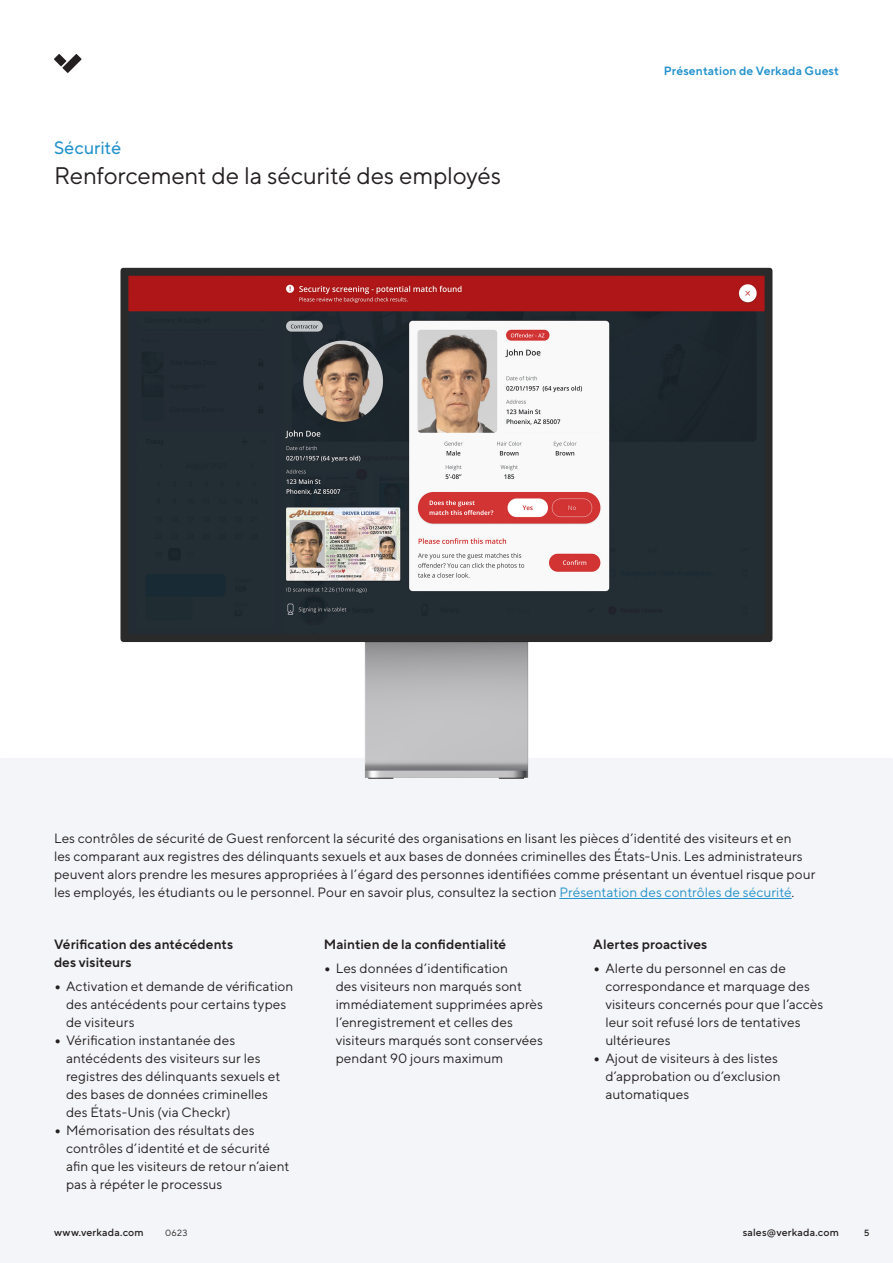
<style>
.page{position:relative;width:893px;height:1263px;background:#fff}
.page>*{position:absolute;margin:0;border:0;box-sizing:border-box;transform-origin:0 0}
.Level_1-Headlines-Ti{font:24px "TT Norms Pro";letter-spacing:-.005em;color:#231f20}
.Level_2-Subtitles-Se{font:18px "TT Norms Pro";letter-spacing:-.005em;color:#2292cc}
.Level_4-_Body_Paragr{font:13.5px/18px "TT Norms Pro";letter-spacing:.01em;color:#231f20}
.Bullet_Title_Bold{font:600 13.5px/18px "TT Norms Pro";letter-spacing:.005em;color:#231f20}
.t1{font:600 12px "TT Norms Pro";letter-spacing:.01em;color:#2292cc}
.t2{font:500 10.5px "TT Norms Pro";letter-spacing:.02em;color:#231f20}
.t3{font:9px "TT Norms Pro";color:#231f20}
.t4{font:500 9px "TT Norms Pro";color:#231f20}
.s1{color:#2292cc}
.s2{font-weight:900}
</style>
<div class="page">
<svg style="left:54px;top:54px;width:28px;height:19px"></svg>
<div style="left:0;top:758px;width:893px;height:505px;background:#f4f5f8;border-radius:2px"></div>
<img style="left:120px;top:267px;width:653px;height:512px">
<hr style="left:559px;top:898px;width:233px;height:1px;background:#2292cc">
<p class="Level_2-Subtitles-Se" style="left:54px;top:135px;width:69px">Sécurité</p>
<p class="Level_1-Headlines-Ti" style="left:54px;top:159px;width:448px">Renforcement de la sécurité des employés</p>
<p class="t1" style="left:664px;top:62px;width:177px">Présentation de Verkada Guest</p>
<p class="Level_4-_Body_Paragr" style="left:54px;top:828px;width:763px">Les contrôles de sécurité de Guest renforcent la sécurité des organisations en lisant les pièces d’identité des visiteurs et en<br>les comparant aux registres des délinquants sexuels et aux bases de données criminelles des États-Unis. Les administrateurs peuvent alors prendre les mesures appropriées à l’égard des personnes identifiées comme présentant un éventuel risque pour les employés, les étudiants ou le personnel. Pour en savoir plus, consultez la section <span class="s1">Présentation des contrôles de sécurité</span>.</p>
<p class="Bullet_Title_Bold" style="left:54px;top:934px;width:181px">Vérification des antécédents des visiteurs</p>
<p class="Level_4-_Body_Paragr" style="left:66px;top:976px;width:229px;text-indent:-12px"><span class="s2">•</span> Activation et demande de vérification des antécédents pour certains types de visiteurs</p>
<p class="Level_4-_Body_Paragr" style="left:66px;top:1030px;width:216px;text-indent:-12px"><span class="s2">•</span> Vérification instantanée des antécédents des visiteurs sur les registres des délinquants sexuels et des bases de données criminelles des États-Unis (via Checkr)</p>
<p class="Level_4-_Body_Paragr" style="left:66px;top:1120px;width:225px;text-indent:-12px"><span class="s2">•</span> Mémorisation des résultats des contrôles d’identité et de sécurité afin que les visiteurs de retour n’aient pas à répéter le processus</p>
<p class="Bullet_Title_Bold" style="left:324px;top:934px;width:184px">Maintien de la confidentialité</p>
<p class="Level_4-_Body_Paragr" style="left:336px;top:958px;width:209px;text-indent:-12px"><span class="s2">•</span> Les données d’identification<br>des visiteurs non marqués sont immédiatement supprimées après l’enregistrement et celles des visiteurs marqués sont conservées pendant 90 jours maximum</p>
<p class="Bullet_Title_Bold" style="left:593px;top:934px;width:115px">Alertes proactives</p>
<p class="Level_4-_Body_Paragr" style="left:605px;top:958px;width:219px;text-indent:-12px"><span class="s2">•</span> Alerte du personnel en cas de correspondance et marquage des visiteurs concernés pour que l’accès leur soit refusé lors de tentatives ultérieures</p>
<p class="Level_4-_Body_Paragr" style="left:605px;top:1048px;width:177px;text-indent:-12px"><span class="s2">•</span> Ajout de visiteurs à des listes d’approbation ou d’exclusion automatiques</p>
<p class="t2" style="left:54px;top:1224px;width:91px">www.verkada.com</p>
<p class="t3" style="left:165px;top:1226px;width:24px">0623</p>
<p class="t2" style="left:743px;top:1224px;width:98px">sales@verkada.com</p>
<p class="t4" style="left:864px;top:1226px;width:7px">5</p>
</div>
